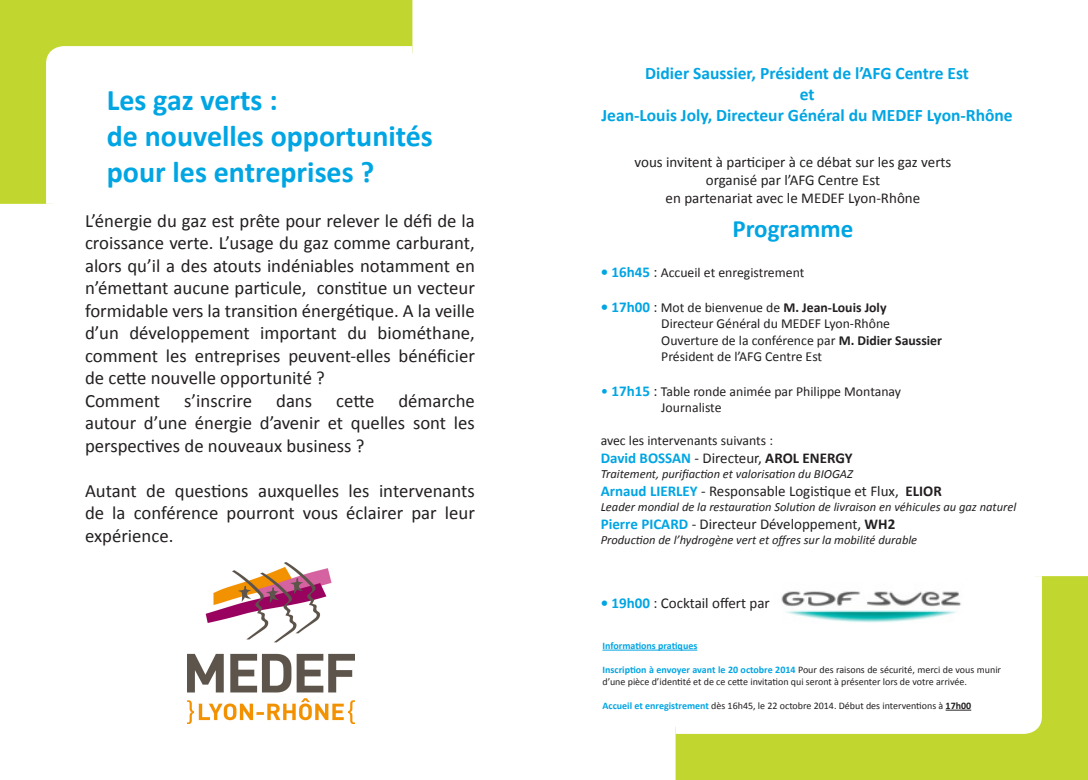
<style>
.page{position:relative;width:1088px;height:780px;background:#fff}
.page>*{position:absolute;margin:0;border:0;box-sizing:border-box;transform-origin:0 0}
.t1{font:700 30px/36px "Calibri";color:#00a5e3}
.t2{font:700 25px "Calibri";color:#00a5e3}
.t3{font:18.75px/22.5px "Calibri";color:#231f20;text-align:justify}
.t4{font:700 17.5px/21px "Calibri";color:#00a5e3;text-align:center}
.t5{font:15px/18px "Calibri";color:#231f20;text-align:center}
.t6{font:700 15px "Calibri";color:#00a5e3}
.t7{font:13.75px/16.5px "Calibri";color:#231f20}
.t8{font:italic 12.5px "Calibri";color:#231f20}
.t9{font:10px/12px "Calibri";color:#231f20}
.t10{font:700 10px "Calibri";color:#00a5e3}
.s1{font-weight:700;font-size:15px;color:#00a5e3}
.s2{font-size:15px}
.s3{font-weight:700}
.s4{font-size:15px;color:#00a5e3}
.s5{font-weight:400;color:#231f20}
.s6{color:#231f20}
.s7{font-weight:700;color:#00a5e3}
</style>
<div class="page">
<div style="left:0;top:0;width:412px;height:204px;background:#c1d72f"></div>
<div style="left:675px;top:576px;width:413px;height:204px;background:#c1d72f"></div>
<svg style="left:46px;top:46px;width:366px;height:158px"></svg>
<svg style="left:675px;top:576px;width:367px;height:157px"></svg>
<hr style="left:602px;top:649px;width:95px;height:1px;background:#00a5e3">
<svg style="left:945px;top:709px;width:26px;height:1px"></svg>
<img style="left:773px;top:583px;width:196px;height:48px">
<img style="left:187px;top:563px;width:167px;height:160px">
<h1 class="t1" style="left:107px;top:82px;width:328px">Les gaz verts :<br>de nouvelles opportunités pour les entreprises ?</h1>
<p class="t3" style="left:85px;top:209px;width:391px;text-align:left">L’énergie du gaz est prête pour relever le défi de la croissance verte. L’usage du gaz comme carburant, alors qu’il a des atouts indéniables notamment en n’émettant aucune particule, constitue un vecteur formidable vers la transition énergétique. A la veille d’un développement important du biométhane, comment les entreprises peuvent-elles bénéficier de cette nouvelle opportunité ?<br>Comment</p>
<p class="t3" style="left:85px;top:389px;width:391px;text-indent:313px">démarche autour d’une énergie d’avenir et quelles sont les perspectives de nouveaux business ?</p>
<p class="t3" style="left:85px;top:479px;width:391px">Autant de questions auxquelles les intervenants de la conférence pourront vous éclairer par leur expérience.</p>
<p class="t3" style="left:184px;top:389px;width:69px">s’inscrire</p>
<p class="t3" style="left:276px;top:389px;width:38px">dans</p>
<p class="t3" style="left:336px;top:389px;width:40px">cette</p>
<p class="t4" style="left:601px;top:62px;width:413px">Didier Saussier, Président de l’AFG Centre Est<br>et<br>Jean-Louis Joly, Directeur Général du MEDEF Lyon-Rhône</p>
<p class="t5" style="left:634px;top:153px;width:318px">vous invitent à participer à ce débat sur les gaz verts organisé par l’AFG Centre Est<br>en partenariat avec le MEDEF Lyon-Rhône</p>
<h2 class="t2" style="left:732px;top:212px;width:123px">Programme</h2>
<p class="t7" style="left:601px;top:264px;width:205px"><span class="s1">• 16h45</span> <span class="s2">:</span> Accueil et enregistrement</p>
<p class="t7" style="left:661px;top:299px;width:282px;text-indent:-61px"><span class="s1">• 17h00</span> <span class="s2">:</span> Mot de bienvenue de <span class="s3">M. Jean-Louis Joly </span>Directeur Général du MEDEF Lyon-Rhône Ouverture de la conférence par <span class="s3">M. Didier Saussier </span>Président de l’AFG Centre Est</p>
<p class="t7" style="left:661px;top:383px;width:241px;text-indent:-61px"><span class="s4">•</span> <span class="s1">17h15</span> <span class="s2">:</span> Table ronde animée par Philippe Montanay<br>Journaliste</p>
<p class="t7" style="left:601px;top:432px;width:174px">avec les intervenants suivants :</p>
<p class="t6" style="left:601px;top:448px;width:253px">David BOSSAN <span class="s5">- Directeur,</span> <span class="s6">AROL ENERGY</span></p>
<p class="t8" style="left:601px;top:465px;width:254px">Traitement, purifiaction et valorisation du BIOGAZ</p>
<p class="t5" style="left:601px;top:482px;width:343px"><span class="s7">Arnaud LIERLEY</span> - Responsable Logistique et Flux, <span class="s3">ELIOR</span></p>
<p class="t8" style="left:601px;top:498px;width:417px">Leader mondial de la restauration Solution de livraison en véhicules au gaz naturel</p>
<p class="t5" style="left:601px;top:515px;width:296px"><span class="s7">Pierre PICARD</span> - Directeur Développement, <span class="s3">WH2</span></p>
<p class="t8" style="left:601px;top:531px;width:318px">Production de l’hydrogène vert et offres sur la mobilité durable</p>
<p class="t5" style="left:601px;top:594px;width:171px"><span class="s7">• 19h00</span> : Cocktail offert par</p>
<p class="t10" style="left:602px;top:639px;width:96px">Informations pratiques</p>
<p class="t9" style="left:602px;top:664px;width:400px"><span class="s7">Inscription à envoyer avant le 20 octobre 2014</span> Pour des raisons de sécurité, merci de vous munir d’une pièce d’identité et de ce cette invitation qui seront à présenter lors de votre arrivée.</p>
<p class="t9" style="left:602px;top:700px;width:370px"><span class="s7">Accueil et enregistrement</span> dès 16h45, le 22 octobre 2014. Début des interventions à <span class="s3">17h00</span></p>
</div>
